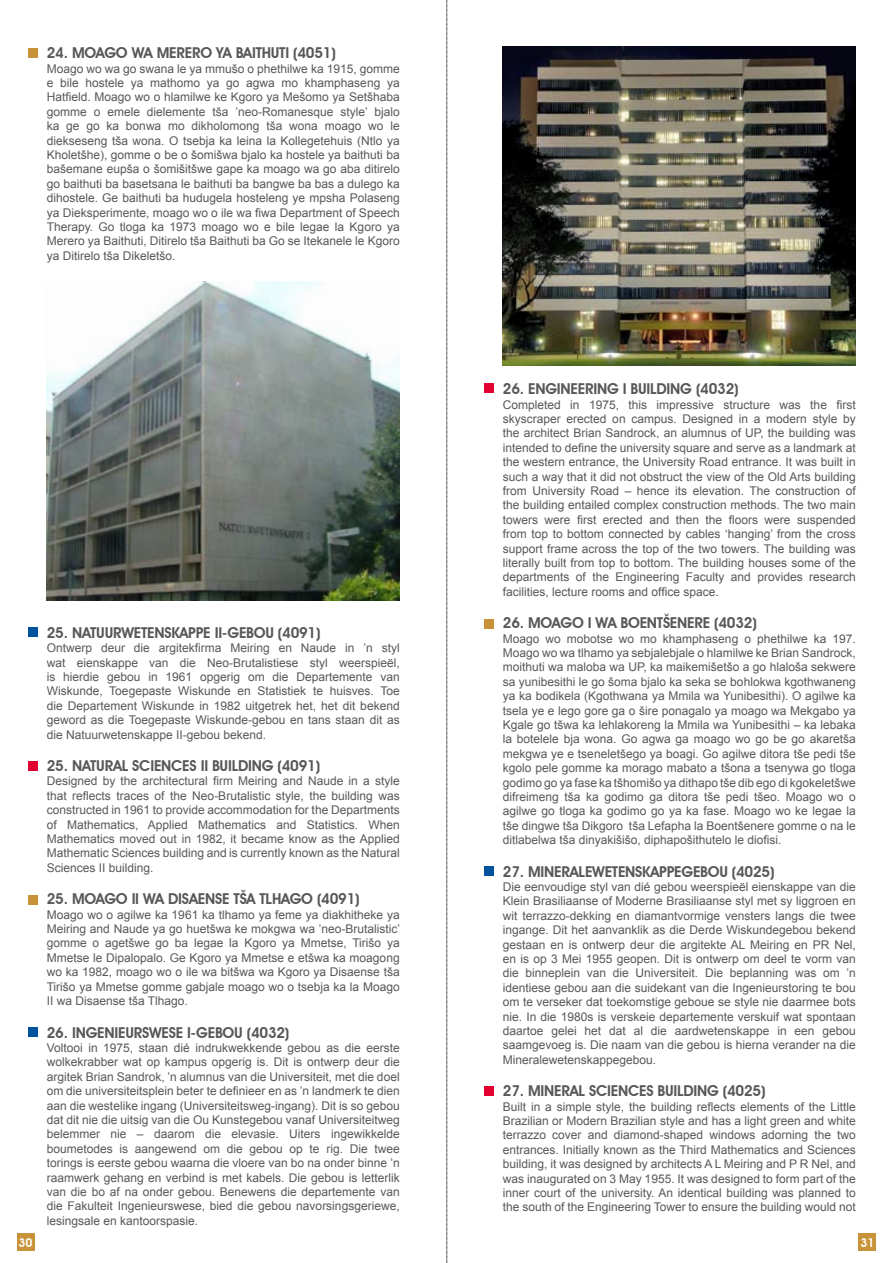
<style>
.page{position:relative;width:893px;height:1263px;background:#fff}
.page>*{position:absolute;margin:0;border:0;box-sizing:border-box;transform-origin:0 0}
.t1{font:600 15px "Avant Garde IT Cby BT";letter-spacing:-.015em;color:#58585a}
.t2{font:12px/14.4px "Arial";color:#58585a;text-align:justify}
.t3{font:600 12px "Avant Garde IT Cby BT";color:#fff}
</style>
<div class="page">
<div style="left:17px;top:1234px;width:17px;height:17px;background:#c89338"></div>
<div style="left:859px;top:1234px;width:17px;height:17px;background:#c89338"></div>
<svg style="left:447px;top:0;width:1px;height:1263px"></svg>
<img style="left:47px;top:281px;width:353px;height:319px">
<img style="left:503px;top:47px;width:353px;height:319px">
<div style="left:29px;top:48px;width:9px;height:10px;background:#c89338"></div>
<div style="left:29px;top:628px;width:9px;height:9px;background:#00519e"></div>
<div style="left:29px;top:761px;width:9px;height:9px;background:#e20030"></div>
<div style="left:29px;top:895px;width:9px;height:9px;background:#c89338"></div>
<div style="left:29px;top:1028px;width:9px;height:9px;background:#00519e"></div>
<div style="left:485px;top:619px;width:9px;height:9px;background:#c89338"></div>
<div style="left:485px;top:866px;width:9px;height:9px;background:#00519e"></div>
<div style="left:485px;top:1086px;width:9px;height:9px;background:#e20030"></div>
<div style="left:485px;top:384px;width:9px;height:9px;background:#e20030"></div>
<p class="t1" style="left:47px;top:44px;width:291px">24 . MOAGO WA MERERO YA BAITHUTI (4051)</p>
<p class="t2" style="left:47px;top:61px;width:354px">Moago wo wa go swana le ya mmušo o phethilwe ka 1915, gomme e bile hostele ya mathomo ya go agwa mo khamphaseng ya Hatfield. Moago wo o hlamilwe ke Kgoro ya Mešomo ya Setšhaba gomme o emele dielemente tša ’neo-Romanesque style’ bjalo ka ge go ka bonwa mo dikholomong tša wona moago wo le diekseseng tša wona. O tsebja ka leina la Kollegetehuis (Ntlo ya Kholetšhe), gomme o be o šomišwa bjalo ka hostele ya baithuti ba bašemane eupša o šomišitšwe gape ka moago wa go aba ditirelo go baithuti ba basetsana le baithuti ba bangwe ba bas a dulego ka dihostele. Ge baithuti ba hudugela hosteleng ye mpsha Polaseng ya Dieksperimente, moago wo o ile wa fiwa Department of Speech Therapy. Go tloga ka 1973 moago wo e bile legae la Kgoro ya Merero ya Baithuti, Ditirelo tša Baithuti ba Go se Itekanele le Kgoro ya Ditirelo tša Dikeletšo.</p>
<p class="t1" style="left:47px;top:623px;width:275px">25 . NATUURWETENSKAPPE II-GEBOU (4091)</p>
<p class="t2" style="left:47px;top:641px;width:354px">Ontwerp deur die argitekfirma Meiring en Naude in ’n styl wat eienskappe van die Neo-Brutalistiese styl weerspieël, is hierdie gebou in 1961 opgerig om die Departemente van Wiskunde, Toegepaste Wiskunde en Statistiek te huisves. Toe die Departement Wiskunde in 1982 uitgetrek het, het dit bekend geword as die Toegepaste Wiskunde-gebou en tans staan dit as die Natuurwetenskappe II-gebou bekend.</p>
<p class="t1" style="left:47px;top:757px;width:275px">25 . NATURAL SCIENCES II BUILDING (4091)</p>
<p class="t2" style="left:47px;top:774px;width:354px">Designed by the architectural firm Meiring and Naude in a style that reflects traces of the Neo-Brutalistic style, the building was constructed in 1961 to provide accommodation for the Departments of Mathematics, Applied Mathematics and Statistics. When Mathematics moved out in 1982, it became know as the Applied Mathematic Sciences building and is currently known as the Natural Sciences II building.</p>
<p class="t1" style="left:47px;top:890px;width:314px">25 . MOAGO II WA DISAENSE TŠA TLHAGO (4091)</p>
<p class="t2" style="left:47px;top:907px;width:355px">Moago wo o agilwe ka 1961 ka tlhamo ya feme ya diakhitheke ya Meiring and Naude ya go huetšwa ke mokgwa wa ’neo-Brutalistic’ gomme o agetšwe go ba legae la Kgoro ya Mmetse, Tirišo ya Mmetse le Dipalopalo. Ge Kgoro ya Mmetse e etšwa ka moagong wo ka 1982, moago wo o ile wa bitšwa wa Kgoro ya Disaense tša Tirišo ya Mmetse gomme gabjale moago wo o tsebja ka la Moago II wa Disaense tša Tlhago.</p>
<p class="t1" style="left:47px;top:1023px;width:244px">26 . INGENIEURSWESE I-GEBOU (4032)</p>
<p class="t2" style="left:47px;top:1040px;width:354px">Voltooi in 1975, staan dié indrukwekkende gebou as die eerste wolkekrabber wat op kampus opgerig is. Dit is ontwerp deur die argitek Brian Sandrok, ’n alumnus van die Universiteit, met die doel om die universiteitsplein beter te definieer en as ’n landmerk te dien aan die westelike ingang (Universiteitsweg-ingang). Dit is so gebou dat dit nie die uitsig van die Ou Kunstegebou vanaf Universiteitweg belemmer nie – daarom die elevasie. Uiters ingewikkelde boumetodes is aangewend om die gebou op te rig. Die twee torings is eerste gebou waarna die vloere van bo na onder binne ’n raamwerk gehang en verbind is met kabels. Die gebou is letterlik van die bo af na onder gebou. Benewens die departemente van die Fakulteit Ingenieurswese, bied die gebou navorsingsgeriewe, lesingsale en kantoorspasie.</p>
<p class="t1" style="left:503px;top:380px;width:237px">26. ENGINEERING I BUILDING (4032)</p>
<p class="t2" style="left:503px;top:397px;width:354px">Completed in 1975, this impressive structure was the first skyscraper erected on campus. Designed in a modern style by the architect Brian Sandrock, an alumnus of UP, the building was intended to define the university square and serve as a landmark at the western entrance, the University Road entrance. It was built in such a way that it did not obstruct the view of the Old Arts building from University Road – hence its elevation. The construction of the building entailed complex construction methods. The two main towers were first erected and then the floors were suspended from top to bottom connected by cables ‘hanging’ from the cross support frame across the top of the two towers. The building was literally built from top to bottom. The building houses some of the departments of the Engineering Faculty and provides research facilities, lecture rooms and office space.</p>
<p class="t1" style="left:503px;top:614px;width:256px">26 . MOAGO I WA BOENTŠENERE (4032)</p>
<p class="t2" style="left:503px;top:631px;width:354px">Moago wo mobotse wo mo khamphaseng o phethilwe ka 197.<br>Moago wo wa tlhamo ya sebjalebjale o hlamilwe ke Brian Sandrock, moithuti wa maloba wa UP, ka maikemišetšo a go hlaloša sekwere sa yunibesithi le go šoma bjalo ka seka se bohlokwa kgothwaneng ya ka bodikela (Kgothwana ya Mmila wa Yunibesithi). O agilwe ka tsela ye e lego gore ga o šire ponagalo ya moago wa Mekgabo ya Kgale go tšwa ka lehlakoreng la Mmila wa Yunibesithi – ka lebaka la botelele bja wona. Go agwa ga moago wo go be go akaretša mekgwa ye e tseneletšego ya boagi. Go agilwe ditora tše pedi tše kgolo pele gomme ka morago mabato a tšona a tsenywa go tloga godimo go ya fase ka tšhomišo ya dithapo tše dib ego di kgokeletšwe difreimeng tša ka godimo ga ditora tše pedi tšeo. Moago wo o agilwe go tloga ka godimo go ya ka fase. Moago wo ke legae la tše dingwe tša Dikgoro tša Lefapha la Boentšenere gomme o na le ditlabelwa tša dinyakišišo, diphapošithutelo le diofisi.</p>
<p class="t1" style="left:503px;top:862px;width:273px">27 . MINERALEWETENSKAPPEGEBOU (4025)</p>
<p class="t2" style="left:503px;top:880px;width:354px">Die eenvoudige styl van dié gebou weerspieël eienskappe van die Klein Brasiliaanse of Moderne Brasiliaanse styl met sy liggroen en wit terrazzo-dekking en diamantvormige vensters langs die twee ingange. Dit het aanvanklik as die Derde Wiskundegebou bekend gestaan en is ontwerp deur die argitekte AL Meiring en PR Nel, en is op 3 Mei 1955 geopen. Dit is ontwerp om deel te vorm van die binneplein van die Universiteit. Die beplanning was om ’n identiese gebou aan die suidekant van die Ingenieurstoring te bou om te verseker dat toekomstige geboue se style nie daarmee bots nie. In die 1980s is verskeie departemente verskuif wat spontaan daartoe gelei het dat al die aardwetenskappe in een gebou saamgevoeg is. Die naam van die gebou is hierna verander na die Mineralewetenskappegebou.</p>
<p class="t1" style="left:503px;top:1082px;width:264px">27 . MINERAL SCIENCES BUILDING (4025)</p>
<p class="t2" style="left:503px;top:1099px;width:354px">Built in a simple style, the building reflects elements of the Little Brazilian or Modern Brazilian style and has a light green and white terrazzo cover and diamond-shaped windows adorning the two entrances. Initially known as the Third Mathematics and Sciences building, it was designed by architects A L Meiring and P R Nel, and was inaugurated on 3 May 1955. It was designed to form part of the inner court of the university. An identical building was planned to the south of the Engineering Tower to ensure the building would not</p>
<p class="t3" style="left:19px;top:1235px;width:15px">30</p>
<p class="t3" style="left:860px;top:1235px;width:15px">31</p>
</div>
